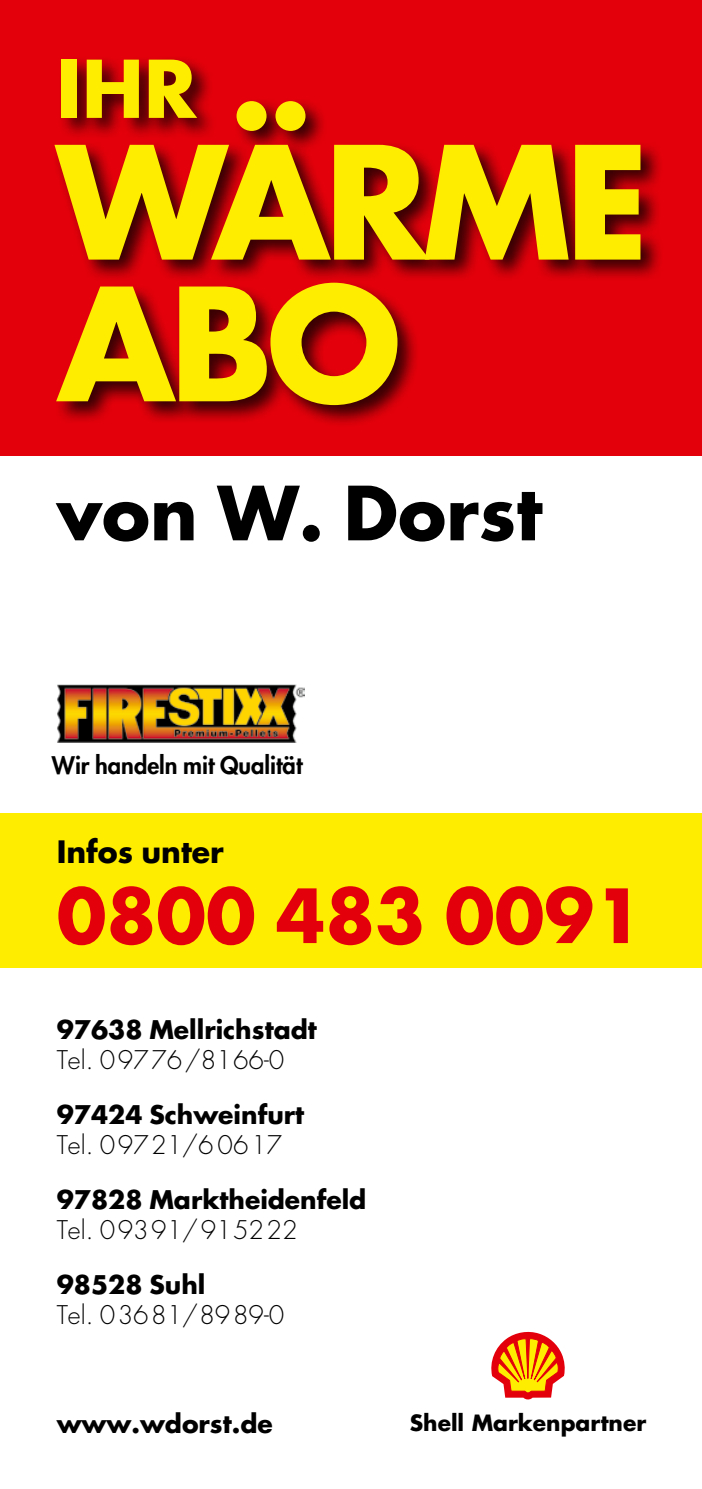
<style>
.page{position:relative;width:702px;height:1489px;background:#fff}
.page>*{position:absolute;margin:0;border:0;box-sizing:border-box;transform-origin:0 0}
.t1{font:700 152.25px "Futura";letter-spacing:-.04em;color:#ffed00}
.t2{font:700 77.25px "Futura";color:#ffed00}
.t3{font:700 72.5px "Futura";color:#e3000b}
.t4{font:700 72.5px "Futura";color:#000}
.t5{font:700 30px "Futura";color:#000}
.t6{font:700 25px/30px "Futura";color:#000}
.t7{font:300 25px/30px "Futura";color:#000}
.t8{font:800 23.75px "Futura";color:#000}
.t9{font:700 21.75px "Futura";color:#000}
.s1{font-weight:300}
.s2{font-weight:700}
</style>
<div class="page">
<div style="left:0;top:0;width:702px;height:455px;background:#e3000b"></div>
<div style="left:0;top:813px;width:702px;height:155px;background:#ffed00"></div>
<div style="left:51px;top:56px;width:612px;height:372px;background:#000;opacity:.75"></div>
<img style="left:57px;top:684px;width:247px;height:58px">
<svg style="left:491px;top:1331px;width:74px;height:69px"></svg>
<p class="t2" style="left:57px;top:35px;width:141px">IHR</p>
<p class="t1" style="left:57px;top:97px;width:594px">WÄRME</p>
<p class="t1" style="left:57px;top:238px;width:346px">ABO</p>
<p class="t4" style="left:57px;top:462px;width:487px">von W. Dorst</p>
<p class="t8" style="left:52px;top:749px;width:252px">Wir handeln mit Qualität</p>
<p class="t5" style="left:57px;top:830px;width:168px">Infos unter</p>
<p class="t3" style="left:57px;top:865px;width:588px">0800 483 0091</p>
<p class="t6" style="left:57px;top:1014px;width:261px">97638 Mellrichstadt<br><span class="s1">Tel. 09776/8166-0</span></p>
<p class="t6" style="left:57px;top:1098px;width:249px">97424 Schweinfurt<br><span class="s1">Tel. 09721/60617</span></p>
<p class="t6" style="left:57px;top:1183px;width:311px">97828 Marktheidenfeld<br><span class="s1">Tel. 09391/915222</span></p>
<p class="t7" style="left:57px;top:1269px;width:229px"><span class="s2">98528 Suhl<br></span>Tel. 03681/8989-0</p>
<p class="t6" style="left:57px;top:1407px;width:217px">www.wdorst.de</p>
<p class="t9" style="left:410px;top:1407px;width:238px">Shell Markenpartner</p>
</div>
